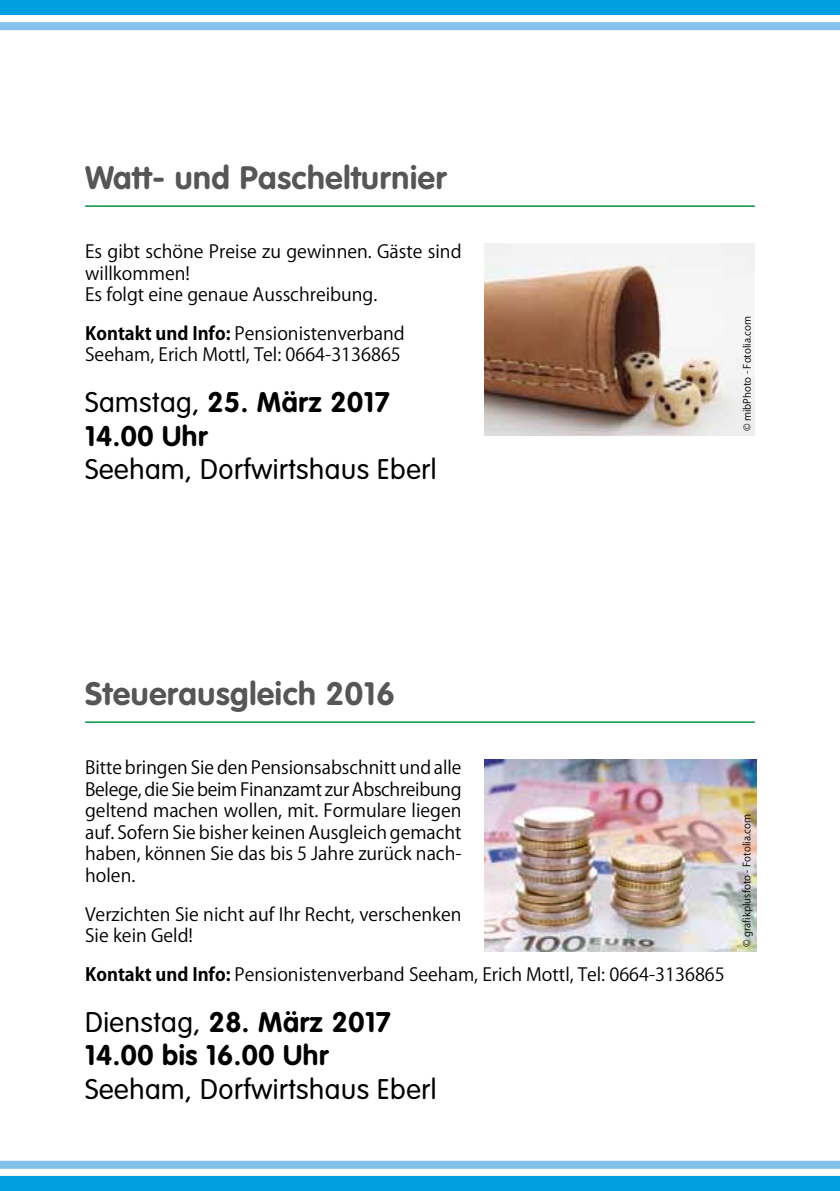
<style>
.page{position:relative;width:840px;height:1191px;background:#fff}
.page>*{position:absolute;margin:0;border:0;box-sizing:border-box;transform-origin:0 0}
.t1{font:700 32px "VAG Rounded Std";letter-spacing:.02em;color:#565656}
.t2{font:700 28px/33.6px "VAG Rounded Std";letter-spacing:.02em;color:#000}
.t3{font:300 28px "VAG Rounded Std";letter-spacing:.02em;color:#000}
.t4{font:18px/21.6px "Koz Go Pro";color:#000}
.t5{font:10px "Koz Go Pro";color:#000}
.s1{font-weight:700}
.s2{font-weight:300}
</style>
<div class="page">
<div style="left:0;top:1175px;width:839px;height:16px;background:#009fdd"></div>
<svg style="left:0;top:1160px;width:839px;height:8px;background:#90c7ec"></svg>
<div style="left:0;top:0;width:839px;height:15px;background:#009fdd"></div>
<svg style="left:0;top:22px;width:839px;height:8px;background:#87c3eb"></svg>
<img style="left:484px;top:244px;width:270px;height:191px">
<img style="left:484px;top:759px;width:272px;height:192px">
<hr style="left:85px;top:205px;width:669px;height:2px;background:#00963f">
<hr style="left:85px;top:721px;width:669px;height:2px;background:#00963f">
<h1 class="t1" style="left:85px;top:159px;width:362px">Watt- und Paschelturnier</h1>
<p class="t4" style="left:85px;top:241px;width:378px">Es gibt schöne Preise zu gewinnen. Gäste sind willkommen!<br>Es folgt eine genaue Ausschreibung.</p>
<p class="t4" style="left:85px;top:323px;width:321px"><span class="s1">Kontakt und Info:</span> Pensionistenverband<br>Seeham, Erich Mottl, Tel: 0664-3136865</p>
<h2 class="t2" style="left:85px;top:386px;width:306px"><span class="s2">Samstag,</span> 25. März 2017<br>14.00 Uhr</h2>
<h2 class="t3" style="left:85px;top:453px;width:353px">Seeham, Dorfwirtshaus Eberl</h2>
<p class="t5" style="left:740px;top:431px;width:117px;rotate:-90deg">© mibPhoto - Fotolia.com</p>
<h1 class="t1" style="left:85px;top:675px;width:311px">Steuerausgleich 2016</h1>
<p class="t4" style="left:85px;top:757px;width:378px;text-align:justify">Bitte bringen Sie den Pensionsabschnitt und alle Belege, die Sie beim Finanzamt zur Abschreibung geltend machen wollen, mit. Formulare liegen auf. Sofern Sie bisher keinen Ausgleich gemacht haben, können Sie das bis 5 Jahre zurück nach&shy;holen.</p>
<p class="t4" style="left:85px;top:903px;width:378px">Verzichten Sie nicht auf Ihr Recht, verschenken<br>Sie kein Geld!</p>
<p class="t4" style="left:85px;top:964px;width:640px"><span class="s1">Kontakt und Info:</span> Pensionistenverband Seeham, Erich Mottl, Tel: 0664-3136865</p>
<h2 class="t2" style="left:85px;top:1006px;width:307px"><span class="s2">Dienstag,</span> 28. März 2017<br>14.00 bis 16.00 Uhr</h2>
<h2 class="t3" style="left:85px;top:1073px;width:353px">Seeham, Dorfwirtshaus Eberl</h2>
<p class="t5" style="left:739px;top:947px;width:134px;rotate:-90deg">© grafikplusfoto - Fotolia.com</p>
</div>
